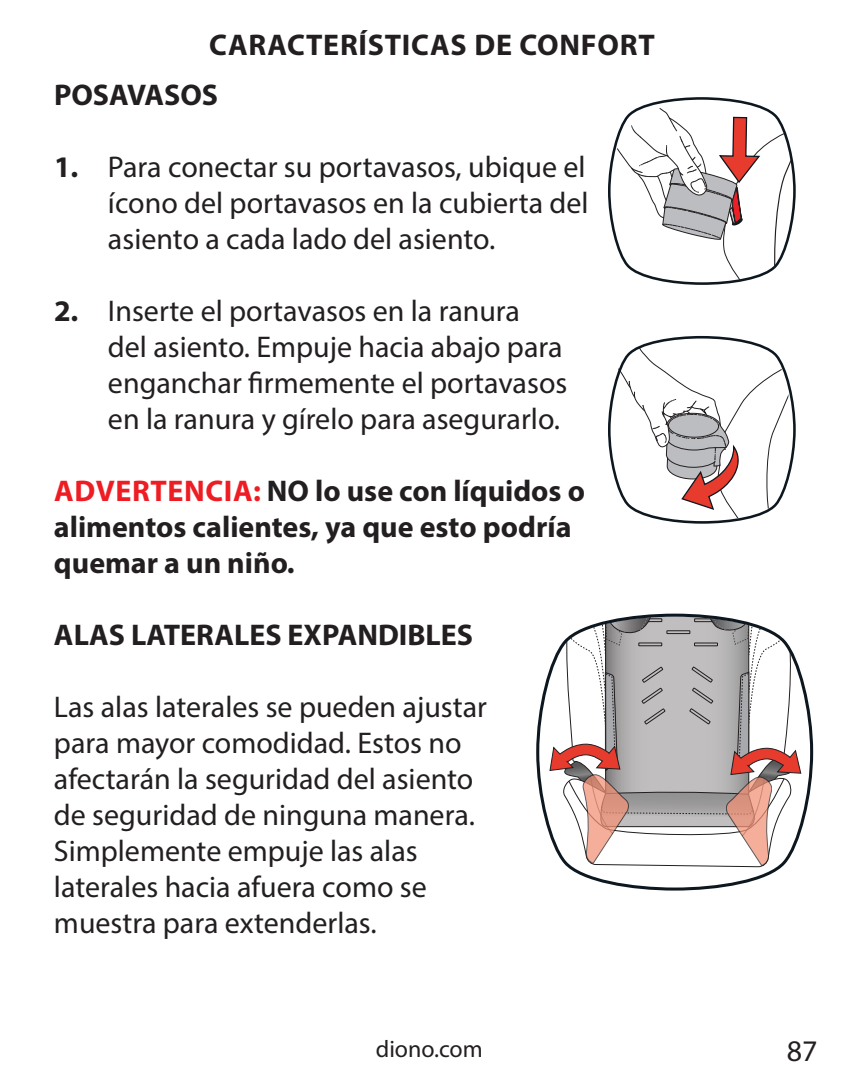
<style>
.page{position:relative;width:864px;height:1080px;background:#fff}
.page>*{position:absolute;margin:0;border:0;box-sizing:border-box;transform-origin:0 0}
.t1{font:30px/36px "Myriad Pro";color:#231f20}
.t2{font:700 30px/36px "Myriad Pro";color:#231f20}
.t3{font:700 30px "Myriad Pro";letter-spacing:.025em;color:#231f20}
.t4{font:24px "Myriad Pro";color:#231f20}
.s1{font-weight:700}
.s2{color:#ee1d23}
</style>
<div class="page">
<svg style="left:608px;top:97px;width:188px;height:188px"></svg>
<svg style="left:608px;top:335px;width:188px;height:189px"></svg>
<svg style="left:536px;top:613px;width:278px;height:278px"></svg>
<p class="t3" style="left:209px;top:25px;width:447px">CARACTERÍSTICAS DE CONFORT</p>
<p class="t2" style="left:54px;top:76px;width:166px">POSAVASOS</p>
<p class="t1" style="left:108px;top:149px;width:482px;text-align:justify;text-indent:-54px"><span class="s1">1.</span> Para conectar su portavasos, ubique el ícono del portavasos en la cubierta del asiento a cada lado del asiento.</p>
<p class="t1" style="left:108px;top:293px;width:461px;text-indent:-54px"><span class="s1">2.</span> Inserte el portavasos en la ranura<br>del asiento. Empuje hacia abajo para enganchar firmemente el portavasos en la ranura y gírelo para asegurarlo.</p>
<p class="t2" style="left:54px;top:472px;width:532px"><span class="s2">ADVERTENCIA:</span> NO lo use con líquidos o alimentos calientes, ya que esto podría quemar a un niño.</p>
<p class="t2" style="left:54px;top:616px;width:421px">ALAS LATERALES EXPANDIBLES</p>
<p class="t1" style="left:54px;top:689px;width:434px">Las alas laterales se pueden ajustar para mayor comodidad. Estos no afectarán la seguridad del asiento de seguridad de ninguna manera.<br>Simplemente empuje las alas laterales hacia afuera como se muestra para extenderlas.</p>
<p class="t4" style="left:376px;top:1034px;width:109px">diono.com</p>
<p class="t1" style="left:787px;top:1032px;width:32px">87</p>
</div>
